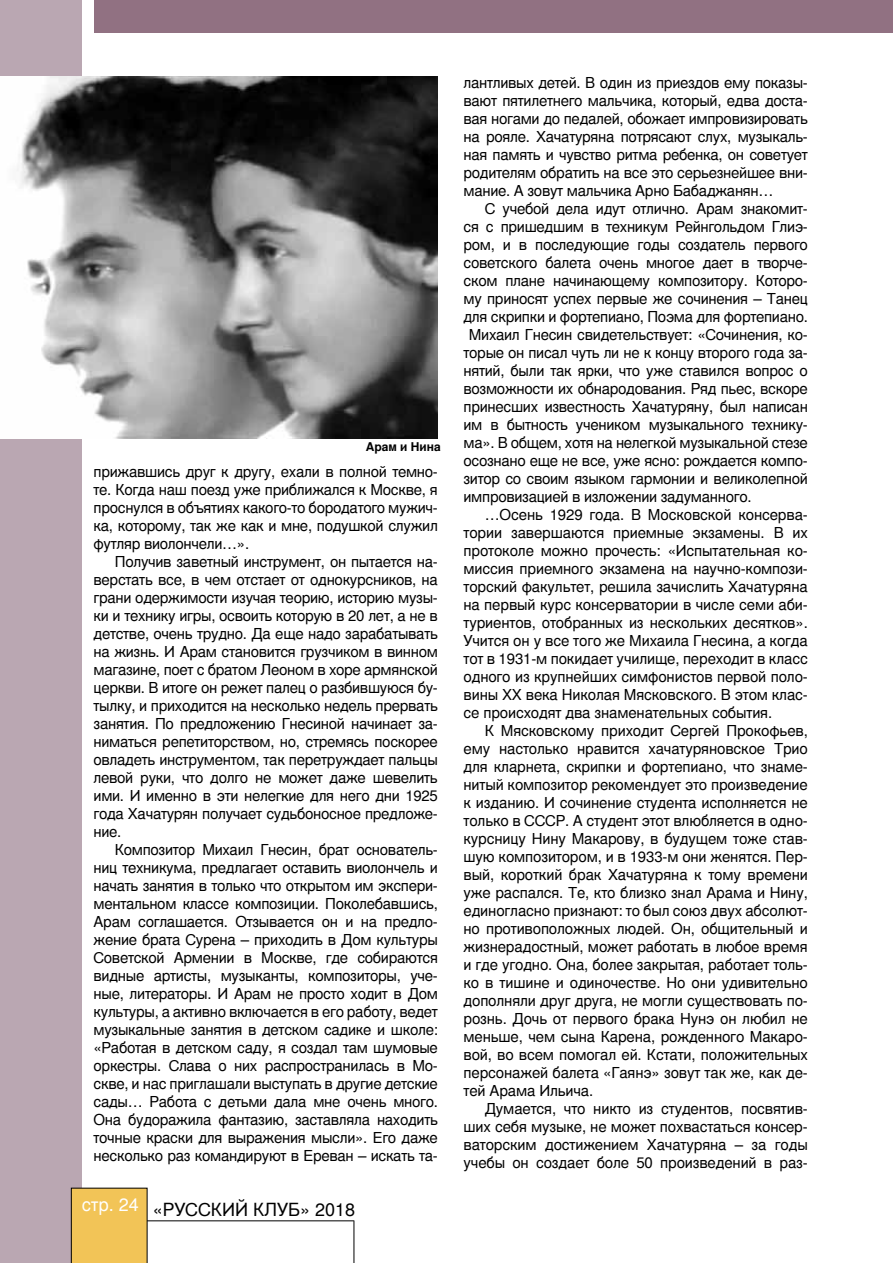
<style>
.page{position:relative;width:893px;height:1263px;background:#fff}
.page>*{position:absolute;margin:0;border:0;box-sizing:border-box;transform-origin:0 0}
.t1{font:18px "Nimbus San LCY";color:#000}
.t2{font:15px/18px "Nimbus San LCY";letter-spacing:-.02em;color:#000;text-align:justify}
.t3{font:700 12px "Nimbus San LCY";color:#000}
</style>
<div class="page">
<div style="left:0;top:0;width:81px;height:1263px;background:#baa7b2"></div>
<div style="left:94px;top:0;width:799px;height:32px;background:#917182"></div>
<div style="left:71px;top:1188px;width:76px;height:75px;background:#f2c457"></div>
<hr style="left:147px;top:1220px;width:207px;height:1px;background:#000">
<hr style="left:354px;top:1220px;width:1px;height:43px;background:#000">
<img style="left:0;top:77px;width:438px;height:361px">
<p class="t3" style="left:366px;top:440px;width:76px">Арам и Нина</p>
<p class="t2" style="left:94px;top:463px;width:346px">прижавшись друг к другу, ехали в полной темно&shy;те. Когда наш поезд уже приближался к Москве, я проснулся в объятиях какого-то бородатого мужич&shy;ка, которому, так же как и мне, подушкой служил футляр виолончели…».</p>
<p class="t2" style="left:94px;top:553px;width:346px;text-indent:21px">П олучив заветный инструмент, он пытается на&shy;верстать все, в чем отстает от однокурсников, на грани одержимости изучая теорию, историю музы&shy;ки и технику игры, освоить которую в 20 лет, а не в детстве, очень трудно. Да еще надо зарабатывать на жизнь. И Арам становится грузчиком в винном магазине, поет с братом Леоном в хоре армянской церкви. В итоге он режет палец о разбившуюся бу&shy;тылку, и приходится на несколько недель прервать занятия. По предложению Гнесиной начинает за&shy;ниматься репетиторством, но, стремясь поскорее овладеть инструментом, так перетруждает пальцы левой руки, что долго не может даже шевелить ими. И именно в эти нелегкие для него дни 1925 года Хачатурян получает судьбоносное предложе&shy;ние.</p>
<p class="t2" style="left:94px;top:841px;width:346px;text-indent:21px">Композитор Михаил Гнесин, брат основатель&shy;ниц техникума, предлагает оставить виолончель и начать занятия в только что открытом им экспери&shy;ментальном классе композиции. Поколебавшись, Арам соглашается. Отзывается он и на предло&shy;жение брата Сурена – приходить в Дом культуры Советской Армении в Москве, где собираются видные артисты, музыканты, композиторы, уче&shy;ные, литераторы. И Арам не просто ходит в Дом культуры, а активно включается в его работу, ведет музыкальные занятия в детском садике и школе: «Работая в детском саду, я создал там шумовые оркестры. Слава о них распространилась в Мо&shy;скве, и нас приглашали выступать в другие детские сады… Работа с детьми дала мне очень много.<br>Она будоражила фантазию, заставляла находить точные краски для выражения мысли». Его даже несколько раз командируют в Ереван – искать та-</p>
<p class="t1" style="left:82px;top:1199px;width:94px"><sup>стр.</sup> <sup>24</sup> «РУССКИЙ</p>
<p class="t1" style="left:253px;top:1199px;width:13px">КЛУБ</p>
<p class="t1" style="left:300px;top:1199px;width:57px">» 2018</p>
<p class="t2" style="left:463px;top:74px;width:346px">лантливых детей. В один из приездов ему показы&shy;вают пятилетнего мальчика, который, едва доста&shy;вая ногами до педалей, обожает импровизировать на рояле. Хачатуряна потрясают слух, музыкаль&shy;ная память и чувство ритма ребенка, он советует родителям обратить на все это серьезнейшее вни&shy;мание. А зовут мальчика Арно Бабаджанян…</p>
<p class="t2" style="left:485px;top:200px;width:325px">С учебой дела идут отлично. Арам знакомит-</p>
<p class="t2" style="left:463px;top:218px;width:346px">ся с пришедшим в техникум Рейнгольдом Глиэ-</p>
<p class="t2" style="left:463px;top:236px;width:346px">ром, и в последующие годы создатель первого</p>
<p class="t2" style="left:463px;top:254px;width:346px">советского балета очень многое дает в творче-</p>
<p class="t2" style="left:463px;top:272px;width:346px">ском плане начинающему композитору. Которо-</p>
<p class="t2" style="left:463px;top:290px;width:346px">му приносят успех первые же сочинения – Танец</p>
<p class="t2" style="left:463px;top:308px;width:346px">для скрипки и фортепиано, Поэма для фортепиано.</p>
<p class="t2" style="left:469px;top:326px;width:341px">Михаил Гнесин свидетельствует: «Сочинения, ко-</p>
<p class="t2" style="left:463px;top:344px;width:346px">торые он писал чуть ли не к концу второго года за-</p>
<p class="t2" style="left:463px;top:362px;width:346px">нятий, были так ярки, что уже ставился вопрос о</p>
<p class="t2" style="left:463px;top:380px;width:346px">возможности их обнародования. Ряд пьес, вскоре</p>
<p class="t2" style="left:463px;top:398px;width:346px">принесших известность Хачатуряну, был написан</p>
<p class="t2" style="left:463px;top:416px;width:346px">им в бытность учеником музыкального технику-</p>
<p class="t2" style="left:463px;top:434px;width:346px">ма». В общем, хотя на нелегкой музыкальной стезе</p>
<p class="t2" style="left:463px;top:452px;width:346px">осознано еще не все, уже ясно: рождается компо-</p>
<p class="t2" style="left:463px;top:470px;width:346px">зитор со своим языком гармонии и великолепной</p>
<p class="t2" style="left:463px;top:488px;width:290px">импровизацией в изложении задуманного.</p>
<p class="t2" style="left:485px;top:506px;width:325px">…Осень 1929 года. В Московской консерва-</p>
<p class="t2" style="left:463px;top:524px;width:346px">тории завершаются приемные экзамены. В их</p>
<p class="t2" style="left:463px;top:542px;width:346px">протоколе можно прочесть: «И спытательная ко-</p>
<p class="t2" style="left:463px;top:560px;width:346px">миссия приемного экзамена на научно-компози-</p>
<p class="t2" style="left:463px;top:578px;width:346px">торский факультет, решила зачислить Хачатуряна</p>
<p class="t2" style="left:463px;top:596px;width:346px">на первый курс консерватории в числе семи аби-</p>
<p class="t2" style="left:463px;top:614px;width:346px">туриентов, отобранных из нескольких десятков».</p>
<p class="t2" style="left:463px;top:632px;width:346px">Учится он у все того же Михаила Гнесина, а когда</p>
<p class="t2" style="left:463px;top:650px;width:346px">тот в 1931-м покидает училище, переходит в класс</p>
<p class="t2" style="left:463px;top:668px;width:346px">одного из крупнейших симфонистов первой поло-</p>
<p class="t2" style="left:463px;top:686px;width:346px">вины XX века Н иколая Мясковского. В этом клас-</p>
<p class="t2" style="left:463px;top:704px;width:310px">се происходят два знаменательных события.</p>
<p class="t2" style="left:485px;top:722px;width:325px">К Мясковскому приходит Сергей П рокофьев,</p>
<p class="t2" style="left:463px;top:740px;width:346px">ему настолько нравится хачатуряновское Трио</p>
<p class="t2" style="left:463px;top:758px;width:346px">для кларнета, скрипки и фортепиано, что знаме-</p>
<p class="t2" style="left:463px;top:776px;width:346px">нитый композитор рекомендует это произведение</p>
<p class="t2" style="left:463px;top:794px;width:346px">к изданию. И сочинение студента исполняется не</p>
<p class="t2" style="left:463px;top:812px;width:72px">только в СССР</p>
<p class="t2" style="left:463px;top:812px;width:346px;text-indent:102px">. А студент этот влюбляется в одно&shy;курсницу Н ину Макарову, в будущем тоже став&shy;шую композитором, и в 1933-м они женятся. Пер&shy;вый, короткий брак Хачатуряна к тому времени уже распался. Те, кто близко знал Арама и Н ину, единогласно признают: то был союз двух абсолют&shy;но противоположных людей. Он, общительный и жизнерадостный, может работать в любое время и где угодно. Она, более закрытая, работает толь&shy;ко в тишине и одиночестве. Но они удивительно дополняли друг друга, не могли существовать по&shy;рознь. Дочь от первого брака Нунэ он любил не меньше, чем сына Карена, рожденного Макаро&shy;вой, во всем помогал ей. Кстати, положительных персонажей балета «Гаянэ» зовут так же, как де&shy;тей Арама Ильича.</p>
<p class="t2" style="left:463px;top:1100px;width:346px;text-indent:21px">Думается, что никто из студентов, посвятив&shy;ших себя музыке, не может похвастаться консер&shy;ваторским достижением Хачатуряна – за годы учебы он создает боле 50 произведений в раз-</p>
</div>
